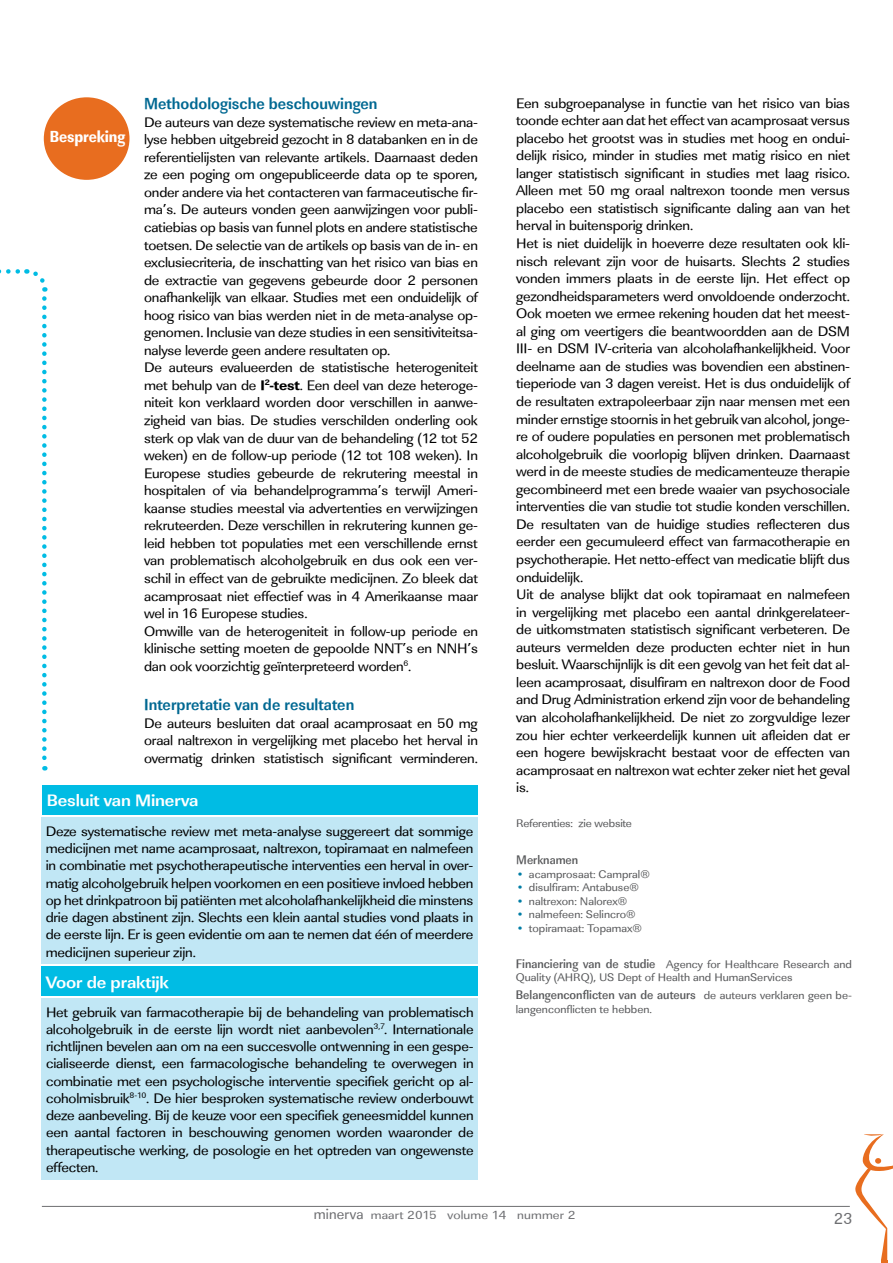
<style>
.page{position:relative;width:893px;height:1263px;background:#fff}
.page>*{position:absolute;margin:0;border:0;box-sizing:border-box;transform-origin:0 0}
.t1{font:700 17.1px "Linear Std";letter-spacing:-.01em;color:#fff;scale:1.05 1}
.t2{font:700 16.5px "Linear Std Cd";color:#006892}
.t3{font:16.5px "Linear Std Nr Xbold";letter-spacing:-.01em;color:#fff}
.t4{font:16.5px "Linear Std";color:#6d6e71}
.t5{font:15px "Linear Std";letter-spacing:.01em;color:#6d6e71}
.t6{font:14.25px/17.5px "Linear Std";letter-spacing:-.015em;color:#000;text-align:justify;scale:1.05 1}
.t7{font:500 12.9px "Linear Std Nr";color:#58595b;scale:1.05 1}
.t8{font:12.15px "Linear Std";letter-spacing:.01em;color:#6d6e71;scale:1.11 1}
.t9{font:11.4px/13.5px "Linear Std";color:#58595b;scale:1.05 1}
.s1{font-family:"Linear Std Xbold"}
.s2{color:#007da5}
.s3{font-family:"Linear Std Nr";font-weight:500;font-size:12.9px}
.s4{font-family:"Linear Std";font-weight:400;font-size:11.4px}
</style>
<div class="page">
<hr style="left:42px;top:1206px;width:808px;height:1px;background:#6d6e71">
<svg style="left:855px;top:1134px;width:38px;height:129px"></svg>
<div style="left:44px;top:97px;width:85px;height:83px;background:#e86d1f;border-radius:50%"></div>
<div style="left:42px;top:785px;width:436px;height:30px;background:#00bce4"></div>
<div style="left:41px;top:818px;width:437px;height:146px;background:#c1e7f5"></div>
<div style="left:42px;top:998px;width:436px;height:182px;background:#c1e7f5"></div>
<div style="left:41px;top:966px;width:437px;height:30px;background:#00bce4"></div>
<svg style="left:0;top:269px;width:48px;height:23px"></svg>
<svg style="left:42px;top:298px;width:5px;height:472px"></svg>
<p class="t3" style="left:50px;top:126px;width:77px">Bespreking</p>
<p class="t2" style="left:144px;top:94px;width:235px">Methodologische beschouwingen</p>
<p class="t6" style="left:144px;top:113px;width:319px;text-align:left">De auteurs van deze systematische review en meta-ana&shy;lyse hebben uitgebreid gezocht in 8 databanken en in de referentielijsten van relevante artikels. Daarnaast deden ze een poging om ongepubliceerde data op te sporen, onder andere via het contacteren van farmaceutische fir&shy;ma’s. De auteurs vonden geen aanwijzingen voor publi&shy;catiebias op basis van funnel plots en andere statistische toetsen. De selectie van de artikels op basis van de in- en exclusiecriteria, de inschatting van het risico van bias en de extractie van gegevens gebeurde door 2 personen onafhankelijk van elkaar. Studies met een onduidelijk of hoog risico van bias werden niet in de meta-analyse op&shy;genomen. Inclusie van deze studies in een sensitiviteitsa&shy;nalyse leverde geen andere resultaten op.<br>De auteurs evalueerden de statistische heterogeniteit met behulp van de <span class="s1">I</span><sup>2</sup><span class="s1">-test</span>. Een deel van deze heteroge&shy;niteit kon verklaard worden door verschillen in aanwe&shy;zigheid van bias. De studies verschilden onderling ook sterk op vlak van de duur van de behandeling (12 tot 52 weken) en de follow-up periode (12 tot 108 weken). In Europese studies gebeurde de rekrutering meestal in hospitalen of via behandelprogramma’s terwijl Ameri&shy;kaanse studies meestal via advertenties en verwijzingen rekruteerden. Deze verschillen in rekrutering kunnen ge&shy;leid hebben tot populaties met een verschillende ernst van problematisch alcoholgebruik en dus ook een ver&shy;schil in effect van de gebruikte medicijnen. Zo bleek dat acamprosaat niet effectief was in 4 Amerikaanse maar wel in 16 Europese studies.<br>Omwille van de heterogeniteit in follow-up periode en klinische setting moeten de gepoolde NNT’s en NNH’s dan ook voorzichtig geïnterpreteerd worden<sup>6</sup>.</p>
<p class="t2" style="left:144px;top:694px;width:212px">Interpretatie van de resultaten</p>
<p class="t6" style="left:144px;top:714px;width:319px">De auteurs besluiten dat oraal acamprosaat en 50 mg oraal naltrexon in vergelijking met placebo het herval in overmatig drinken statistisch significant verminderen.</p>
<p class="t1" style="left:47px;top:790px;width:146px">Besluit van Minerva</p>
<p class="t6" style="left:46px;top:823px;width:409px">Deze systematische review met meta-analyse suggereert dat sommige medicijnen met name acamprosaat, naltrexon, topiramaat en nalmefeen in combinatie met psychotherapeutische interventies een herval in over&shy;matig alcoholgebruik helpen voorkomen en een positieve invloed hebben op het drinkpatroon bij patiënten met alcoholafhankelijkheid die minstens drie dagen abstinent zijn. Slechts een klein aantal studies vond plaats in de eerste lijn. Er is geen evidentie om aan te nemen dat één of meerdere medicijnen superieur zijn.</p>
<p class="t1" style="left:46px;top:971px;width:119px">Voor de praktijk</p>
<p class="t6" style="left:46px;top:1003px;width:409px">Het gebruik van farmacotherapie bij de behandeling van problematisch alcoholgebruik in de eerste lijn wordt niet aanbevolen<sup>3,7</sup>. Internationale richtlijnen bevelen aan om na een succesvolle ontwenning in een gespe&shy;cialiseerde dienst, een farmacologische behandeling te overwegen in combinatie met een psychologische interventie specifiek gericht op al&shy;coholmisbruik<sup>8-10</sup>. De hier besproken systematische review onderbouwt deze aanbeveling. Bij de keuze voor een specifiek geneesmiddel kunnen een aantal factoren in beschouwing genomen worden waaronder de therapeutische werking, de posologie en het optreden van ongewenste effecten.</p>
<p class="t6" style="left:516px;top:94px;width:319px;text-align:left">Een subgroepanalyse in functie van het risico van bias toonde echter aan dat het effect van acamprosaat versus placebo het grootst was in studies met hoog en ondui&shy;delijk risico, minder in studies met matig risico en niet langer statistisch significant in studies met laag risico.<br>Alleen met 50 mg oraal naltrexon toonde men versus placebo een statistisch significante daling aan van het herval in buitensporig drinken.<br>Het is niet duidelijk in hoeverre deze resultaten ook kli&shy;nisch relevant zijn voor de huisarts. Slechts 2 studies vonden immers plaats in de eerste lijn. Het effect op gezondheidsparameters werd onvoldoende onderzocht.<br>Ook moeten we ermee rekening houden dat het meest&shy;al ging om veertigers die beantwoordden aan de DSM III- en DSM IV-criteria van alcoholafhankelijkheid. Voor deelname aan de studies was bovendien een abstinen&shy;tieperiode van 3 dagen vereist. Het is dus onduidelijk of de resultaten extrapoleerbaar zijn naar mensen met een minder ernstige stoornis in het gebruik van alcohol, jonge&shy;re of oudere populaties en personen met problematisch alcoholgebruik die voorlopig blijven drinken. Daarnaast werd in de meeste studies de medicamenteuze therapie gecombineerd met een brede waaier van psychosociale interventies die van studie tot studie konden verschillen.<br>De resultaten van de huidige studies reflecteren dus eerder een gecumuleerd effect van farmacotherapie en psychotherapie. Het netto-effect van medicatie blijft dus onduidelijk.<br>Uit de analyse blijkt dat ook topiramaat en nalmefeen in vergelijking met placebo een aantal drinkgerelateer&shy;de uitkomstmaten statistisch significant verbeteren. De auteurs vermelden deze producten echter niet in hun besluit. Waarschijnlijk is dit een gevolg van het feit dat al&shy;leen acamprosaat, disulfiram en naltrexon door de Food and Drug Administration erkend zijn voor de behandeling van alcoholafhankelijkheid. De niet zo zorgvuldige lezer zou hier echter verkeerdelijk kunnen uit afleiden dat er een hogere bewijskracht bestaat voor de effecten van acamprosaat en naltrexon wat echter zeker niet het geval is.</p>
<p class="t9" style="left:516px;top:817px;width:112px">Referenties: zie website</p>
<p class="t7" style="left:516px;top:852px;width:61px">Merknamen</p>
<p class="t9" style="left:516px;top:867px;width:129px"><span class="s2">•</span> acamprosaat: Campral®</p>
<p class="t9" style="left:516px;top:881px;width:118px"><span class="s2">•</span> disulfiram: Antabuse®</p>
<p class="t9" style="left:516px;top:894px;width:107px"><span class="s2">•</span> naltrexon: Nalorex®</p>
<p class="t9" style="left:516px;top:908px;width:115px"><span class="s2">•</span> nalmefeen: Selincro®</p>
<p class="t9" style="left:516px;top:921px;width:121px"><span class="s2">•</span> topiramaat: Topamax®</p>
<p class="t9" style="left:516px;top:957px;width:322px"><span class="s3">Financiering van de studie</span> Agency for Healthcare Research and<br>Quality (AHRQ), US Dept of Health and HumanServices</p>
<p class="t7" style="left:516px;top:987px;width:322px">Belangenconflicten van de auteurs <span class="s4">de auteurs verklaren geen be-</span></p>
<p class="t9" style="left:516px;top:1002px;width:131px">langenconflicten te hebben.</p>
<p class="t5" style="left:314px;top:1205px;width:51px">minerva</p>
<p class="t4" style="left:834px;top:1209px;width:20px">23</p>
<p class="t8" style="left:371px;top:1208px;width:186px">maart 2015 volume 14 nummer 2</p>
</div>
